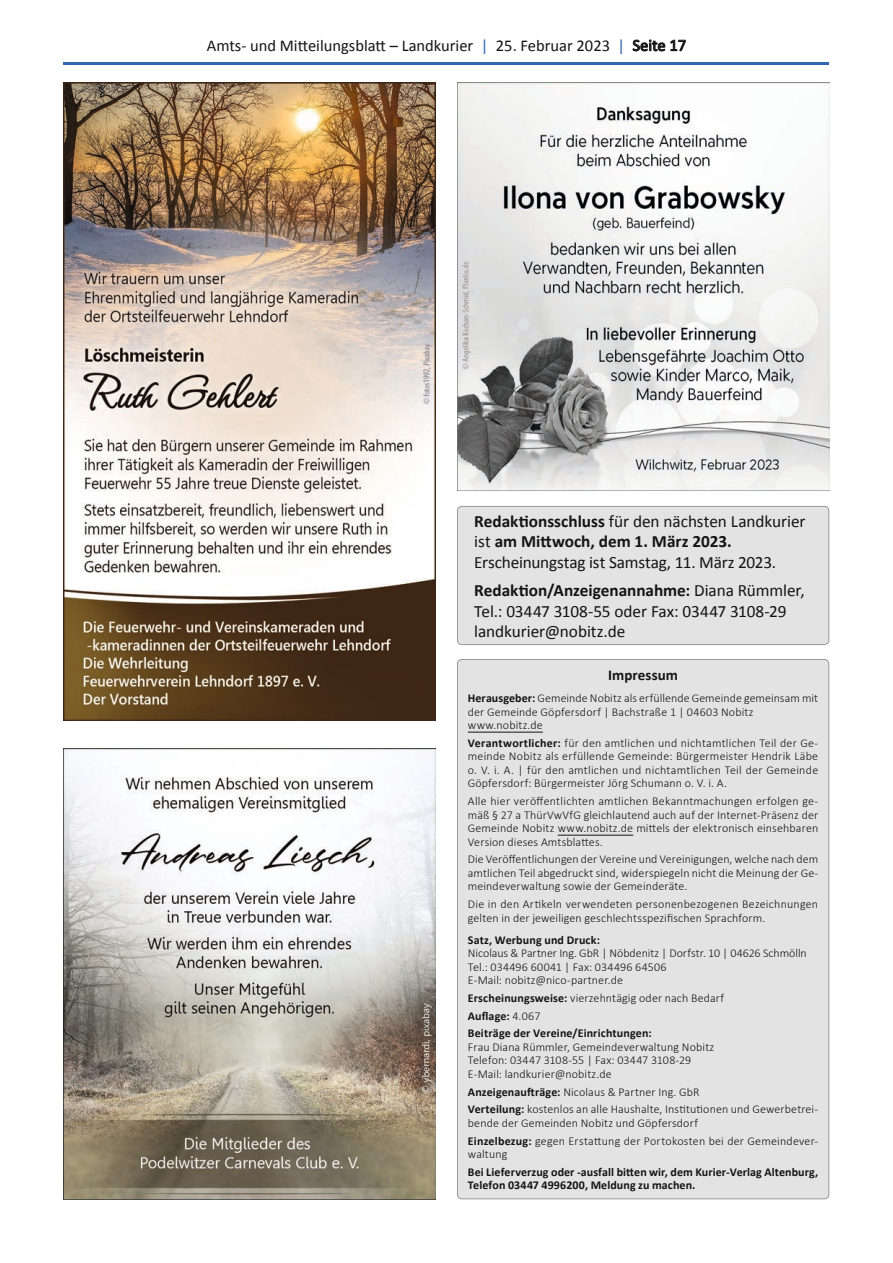
<style>
.page{position:relative;width:893px;height:1263px;background:#fff}
.page>*{position:absolute;margin:0;border:0;box-sizing:border-box;transform-origin:0 0}
.t1{font:17.25px/20.4px "Calibri";letter-spacing:-.005em;color:#131413}
.t2{font:16.5px "Calibri";color:#131413}
.t3{font:700 15px "Calibri";letter-spacing:.005em;color:#131413}
.t4{font:300 12px/13.5px "Calibri";letter-spacing:.01em;color:#131413}
.t5{font:700 12px/17.7px "Calibri";letter-spacing:.01em;color:#131413}
.s1{color:#3065b0}
.s2{font-weight:700}
.s3{font-weight:300}
</style>
<div class="page">
<svg style="left:633px;top:40px;width:53px;height:12px"></svg>
<hr style="left:64px;top:63px;width:765px;height:2px;background:#3065b0">
<div style="left:457px;top:506px;width:372px;height:139px;background:#e3e3e3;border-radius:4px"></div>
<div style="left:457px;top:506px;width:372px;height:139px;border:1px solid #999;border-radius:4px"></div>
<div style="left:457px;top:659px;width:372px;height:540px;background:#e3e3e3;border-radius:4px"></div>
<hr style="left:468px;top:732px;width:75px;height:1px;background:#131413">
<hr style="left:558px;top:835px;width:75px;height:1px;background:#131413">
<img style="left:457px;top:83px;width:372px;height:408px">
<img style="left:64px;top:83px;width:372px;height:638px">
<img style="left:64px;top:748px;width:372px;height:451px">
<h2 class="t2" style="left:207px;top:35px;width:481px">Amts- und Mitteilungsblatt – Landkurier <span class="s1">|</span> 25. Februar 2023 <span class="s1">|</span> Seite 17</h2>
<h1 class="t1" style="left:474px;top:511px;width:333px"><span class="s2">Redaktionsschluss</span> für den nächsten Landkurier ist <span class="s2">am Mittwoch, dem 1. März 2023.<br></span>Erscheinungstag ist Samstag, 11. März 2023.</h1>
<h1 class="t1" style="left:474px;top:581px;width:332px"><span class="s2">Redaktion/Anzeigenannahme:</span> Diana Rümmler,<br>Tel.: 03447 3108-55 oder Fax: 03447 3108-29 landkurier@nobitz.de</h1>
<p class="t3" style="left:608px;top:665px;width:71px">Impressum</p>
<p class="t4" style="left:468px;top:691px;width:352px"><span class="s2">Herausgeber:</span> Gemeinde Nobitz als erfüllende Gemeinde gemeinsam mit der Gemeinde Göpfersdorf | Bachstraße 1 | 04603 Nobitz www.nobitz.de</p>
<p class="t4" style="left:468px;top:736px;width:352px;text-align:justify"><span class="s2">Verantwortlicher:</span> für den amtlichen und nichtamtlichen Teil der Ge&shy;meinde Nobitz als erfüllende Gemeinde: Bürgermeister Hendrik Läbe o. V. i. A. | für den amtlichen und nichtamtlichen Teil der Gemeinde Göpfersdorf: Bürgermeister Jörg Schumann o. V. i. A.</p>
<p class="t4" style="left:468px;top:794px;width:352px;text-align:justify">Alle hier veröffentlichten amtlichen Bekanntmachungen erfolgen ge&shy;mäß § 27 a ThürVwVfG gleichlautend auch auf der Internet-Präsenz der Gemeinde Nobitz www.nobitz.de mittels der elektronisch einsehbaren Version dieses Amtsblattes.</p>
<p class="t4" style="left:468px;top:852px;width:352px;text-align:justify">Die Veröffentlichungen der Vereine und Vereinigungen, welche nach dem amtlichen Teil abgedruckt sind, widerspiegeln nicht die Meinung der Ge&shy;meindeverwaltung sowie der Gemeinderäte.</p>
<p class="t4" style="left:468px;top:897px;width:352px">Die in den Artikeln verwendeten personenbezogenen Bezeichnungen gelten in der jeweiligen geschlechtsspezifischen Sprachform.</p>
<p class="t5" style="left:468px;top:931px;width:134px">Satz, Werbung und Druck:</p>
<p class="t4" style="left:468px;top:946px;width:340px">Nicolaus &amp; Partner Ing. GbR | Nöbdenitz | Dorfstr. 10 | 04626 Schmölln<br>Tel.: 034496 60041 | Fax: 034496 64506<br>E-Mail: nobitz@nico-partner.de</p>
<p class="t5" style="left:468px;top:989px;width:258px">Erscheinungsweise: <span class="s3">vierzehntägig oder nach Bedarf<br></span>Auflage: <span class="s3">4.067<br></span>Beiträge der Vereine/Einrichtungen:</p>
<p class="t4" style="left:468px;top:1040px;width:248px">Frau Diana Rümmler, Gemeindeverwaltung Nobitz<br>Telefon: 03447 3108-55 | Fax: 03447 3108-29<br>E-Mail: landkurier@nobitz.de</p>
<p class="t4" style="left:468px;top:1083px;width:352px;line-height:17.7px"><span class="s2">Anzeigenaufträge:</span> Nicolaus &amp; Partner Ing. GbR<br><span class="s2">Verteilung:</span> kostenlos an alle Haushalte, Institutionen und Gewerbetrei-</p>
<p class="t4" style="left:468px;top:1114px;width:352px;line-height:17.7px">bende der Gemeinden Nobitz und Göpfersdorf<br><span class="s2">Einzelbezug:</span> gegen Erstattung der Portokosten bei der Gemeindever-</p>
<p class="t4" style="left:468px;top:1147px;width:41px">waltung</p>
<p class="t5" style="left:468px;top:1165px;width:352px;line-height:13.5px">Bei Lieferverzug oder -ausfall bitten wir, dem Kurier-Verlag Altenburg,<br>Telefon 03447 4996200, Meldung zu machen.</p>
</div>
